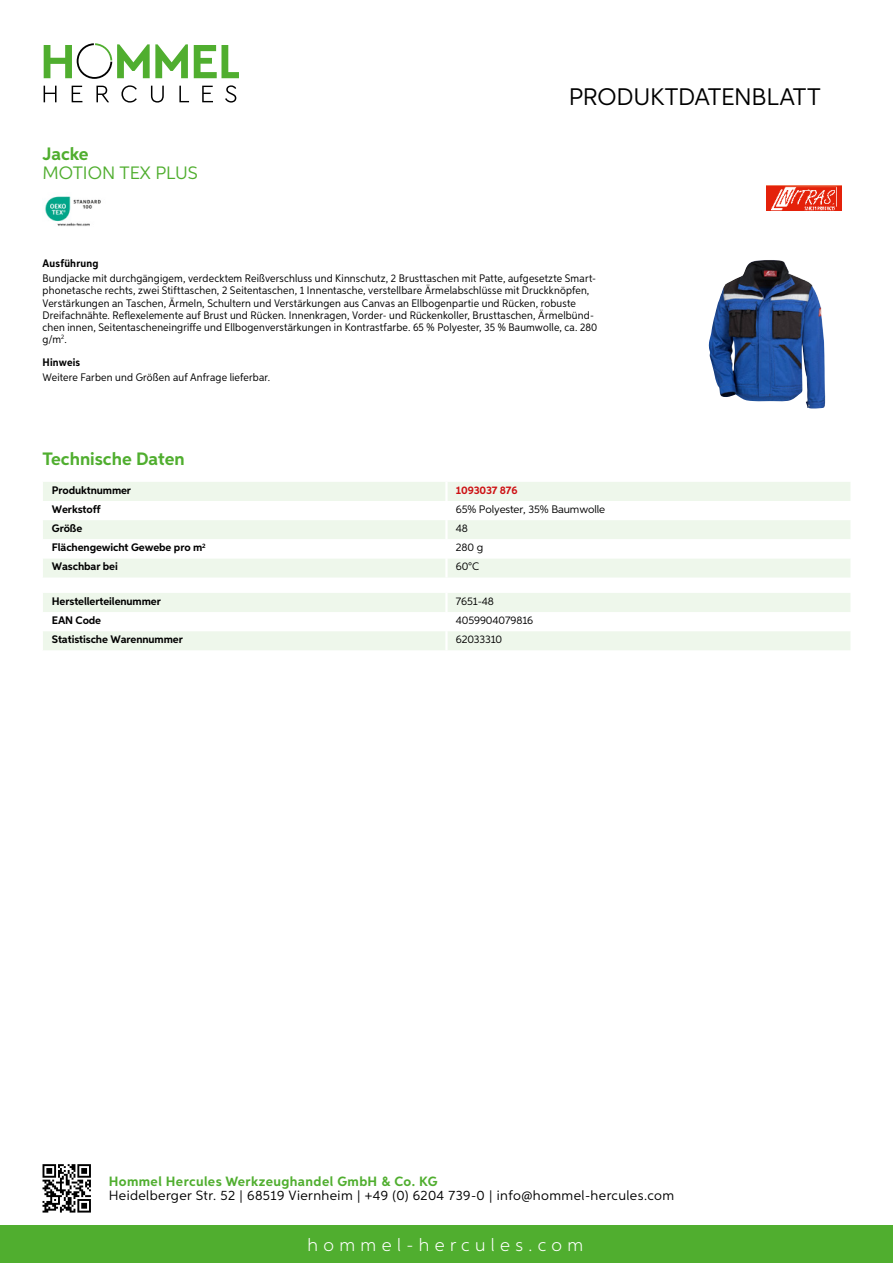
<style>
.page{position:relative;width:893px;height:1263px;background:#fff}
.page>*{position:absolute;margin:0;border:0;box-sizing:border-box;transform-origin:0 0}
.t1{font:24px "Aspira";letter-spacing:-.01em;color:#000}
.t2{font:700 18px "Aspira";color:#50ae2f}
.t3{font:300 18px "Aspira";letter-spacing:.3em;color:#fff}
.t4{font:18px "Aspira";color:#50ae2f}
.t5{font:13.5px "Aspira";letter-spacing:.03em;color:#000}
.t6{font:700 13.5px "Aspira";letter-spacing:.03em;color:#50ae2f}
.t7{font:10.95px/12px "Aspira Nar";letter-spacing:.015em;color:#000}
.t8{font:700 10.95px "Aspira";letter-spacing:-.01em;color:#000}
.t9{font:10.95px "Aspira";letter-spacing:-.01em;color:#000}
.t10{font:700 10.95px "Aspira Nar";letter-spacing:.02em;color:#000}
.t11{font:700 10.95px "Aspira";letter-spacing:-.01em;color:#cd1013}
</style>
<div class="page">
<div style="left:0;top:1226px;width:893px;height:37px;background:#50ae2f"></div>
<svg style="left:43px;top:1164px;width:48px;height:48px"></svg>
<svg style="left:194px;top:45px;width:45px;height:33px"></svg>
<svg style="left:44px;top:43px;width:144px;height:36px"></svg>
<svg style="left:44px;top:86px;width:13px;height:16px"></svg>
<svg style="left:72px;top:86px;width:10px;height:16px"></svg>
<svg style="left:96px;top:86px;width:13px;height:16px"></svg>
<svg style="left:121px;top:85px;width:16px;height:18px"></svg>
<svg style="left:151px;top:86px;width:13px;height:17px"></svg>
<svg style="left:179px;top:86px;width:10px;height:16px"></svg>
<svg style="left:202px;top:86px;width:11px;height:16px"></svg>
<svg style="left:225px;top:85px;width:11px;height:18px"></svg>
<div style="left:43px;top:482px;width:807px;height:95px;background:#eef7eb"></div>
<svg style="left:43px;top:501px;width:807px;height:57px"></svg>
<hr style="left:445px;top:482px;width:3px;height:19px;background:#fff">
<hr style="left:445px;top:501px;width:3px;height:19px;background:#fff">
<hr style="left:445px;top:520px;width:3px;height:19px;background:#fff">
<hr style="left:445px;top:539px;width:3px;height:19px;background:#fff">
<hr style="left:445px;top:558px;width:3px;height:19px;background:#fff">
<svg style="left:43px;top:593px;width:807px;height:57px"></svg>
<hr style="left:445px;top:631px;width:3px;height:19px;background:#fff">
<img style="left:45px;top:196px;width:56px;height:30px">
<img style="left:708px;top:260px;width:117px;height:148px">
<img style="left:766px;top:185px;width:76px;height:26px">
<h2 class="t2" style="left:43px;top:142px;width:48px">Jacke</h2>
<h2 class="t4" style="left:43px;top:162px;width:157px">MOTION TEX PLUS</h2>
<h1 class="t1" style="left:569px;top:82px;width:253px">Produktdatenblatt</h1>
<p class="t10" style="left:43px;top:257px;width:58px">Ausführung</p>
<p class="t7" style="left:43px;top:273px;width:556px">Bundjacke mit durchgängigem, verdecktem Reißverschluss und Kinnschutz, 2 Brusttaschen mit Patte, aufgesetzte Smart&shy;phonetasche rechts, zwei Stifttaschen, 2 Seitentaschen, 1 Innentasche, verstellbare Ärmelabschlüsse mit Druckknöpfen, Verstärkungen an Taschen, Ärmeln, Schultern und Verstärkungen aus Canvas an Ellbogenpartie und Rücken, robuste Dreifachnähte. Reflexelemente auf Brust und Rücken. Innenkragen, Vorder- und Rückenkoller, Brusttaschen, Ärmelbünd&shy;chen innen, Seitentascheneingriffe und Ellbogenverstärkungen in Kontrastfarbe. 65 % Polyester, 35 % Baumwolle, ca. 280 g/m<sup>2</sup>.</p>
<p class="t10" style="left:43px;top:355px;width:39px">Hinweis</p>
<p class="t7" style="left:43px;top:371px;width:229px">Weitere Farben und Größen auf Anfrage lieferbar.</p>
<h2 class="t2" style="left:43px;top:448px;width:144px">Technische Daten</h2>
<p class="t8" style="left:52px;top:483px;width:81px">Produktnummer</p>
<p class="t11" style="left:456px;top:483px;width:63px">1093037 876</p>
<p class="t8" style="left:52px;top:502px;width:50px">Werkstoff</p>
<p class="t9" style="left:456px;top:502px;width:151px">65% Polyester, 35% Baumwolle</p>
<p class="t8" style="left:52px;top:521px;width:32px">Größe</p>
<p class="t9" style="left:456px;top:522px;width:14px">48</p>
<p class="t8" style="left:52px;top:541px;width:155px">Flächengewicht Gewebe pro m<sup>2</sup></p>
<p class="t9" style="left:456px;top:541px;width:29px">280 g</p>
<p class="t8" style="left:52px;top:560px;width:68px">Waschbar bei</p>
<p class="t9" style="left:456px;top:560px;width:25px">60°C</p>
<p class="t8" style="left:52px;top:594px;width:111px">Herstellerteilenummer</p>
<p class="t9" style="left:456px;top:594px;width:40px">7651-48</p>
<p class="t8" style="left:52px;top:613px;width:51px">EAN Code</p>
<p class="t9" style="left:456px;top:613px;width:79px">4059904079816</p>
<p class="t8" style="left:52px;top:633px;width:132px">Statistische Warennummer</p>
<p class="t9" style="left:456px;top:633px;width:48px">62033310</p>
<p class="t6" style="left:109px;top:1172px;width:330px">Hommel Hercules Werkzeughandel GmbH &amp; Co. KG</p>
<p class="t5" style="left:109px;top:1187px;width:567px">Heidelberger Str. 52 | 68519 Viernheim | +49 (0) 6204 739-0 | info@hommel-hercules.com</p>
<h2 class="t3" style="left:307px;top:1234px;width:277px">hommel-hercules.com</h2>
</div>
